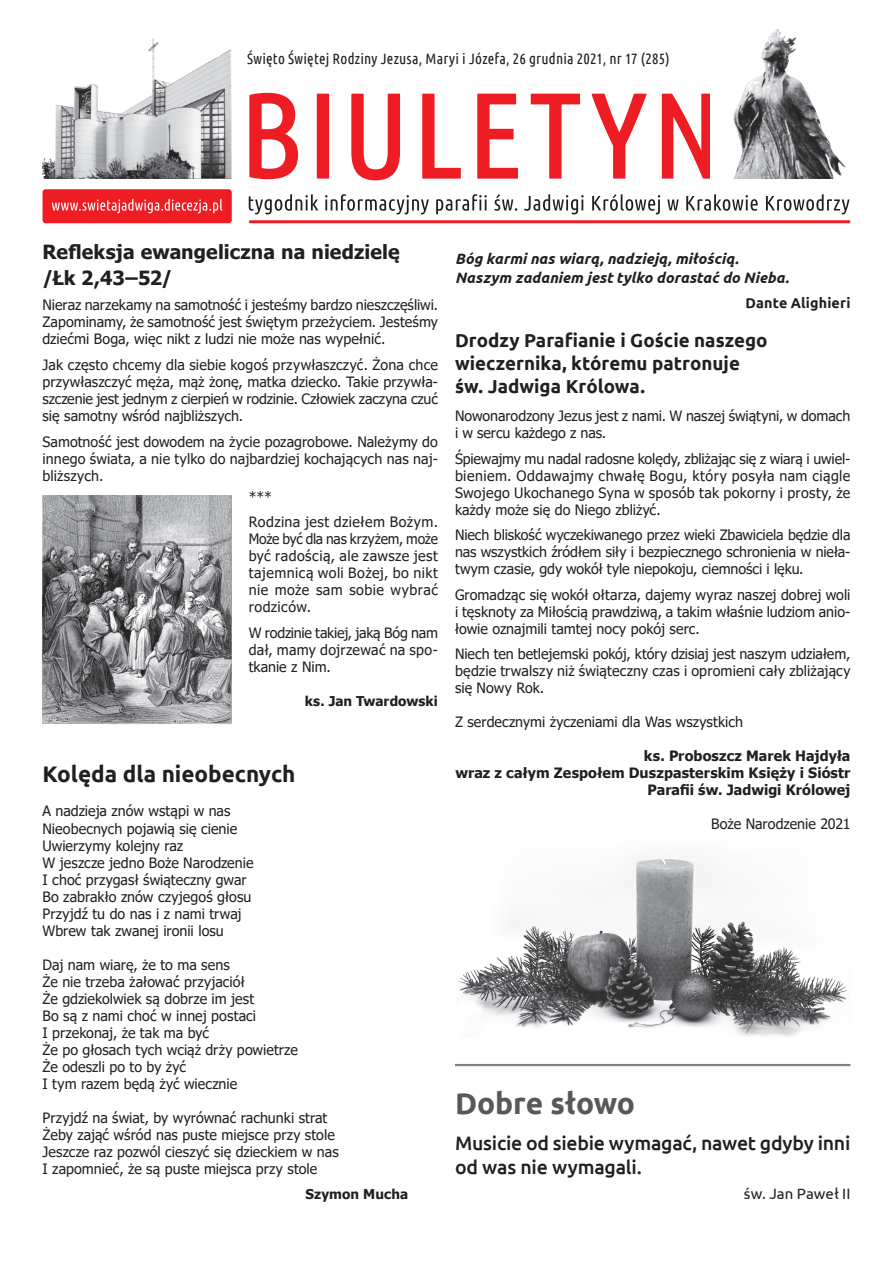
<style>
.page{position:relative;width:893px;height:1263px;background:#fff}
.page>*{position:absolute;margin:0;border:0;box-sizing:border-box;transform-origin:0 0}
.t1{font:700 30px "Ubuntu";letter-spacing:-.005em;color:#57585a}
.t2{font:700 22.5px "Ubuntu";color:#231f20}
.t3{font:500 19.5px/23.4px "Ubuntu";letter-spacing:-.015em;color:#231f20}
.t4{font:700 19.5px/25.5px "Tahoma";letter-spacing:.005em;color:#231f20}
.t5{font:700 18.75px/23.4px "Ubuntu";color:#231f20}
.t6{font:italic 700 15px/19.2px "Ubuntu";letter-spacing:.005em;color:#231f20}
.t7{font:15px "Ubuntu Condensed";letter-spacing:.015em;color:#231f20}
.t8{font:15px "Ubuntu";letter-spacing:.005em;color:#231f20}
.t9{font:14.25px/17px "Tahoma";letter-spacing:.005em;color:#231f20;text-align:justify}
.t10{font:700 14.25px/17px "Tahoma";letter-spacing:.01em;color:#231f20;text-align:right}
.t11{font:14.25px/25.5px "Tahoma";letter-spacing:.03em;color:#231f20}
.t12{font:700 14.25px "Ubuntu";letter-spacing:.01em;color:#231f20}
.t13{font:700 13.5px "Tahoma";letter-spacing:.005em;color:#231f20}
</style>
<div class="page">
<img style="left:458px;top:857px;width:390px;height:180px">
<svg style="left:249px;top:93px;width:461px;height:87px"></svg>
<hr style="left:250px;top:220px;width:599px;height:3px;background:#ee1d23">
<svg style="left:249px;top:194px;width:600px;height:20px"></svg>
<div style="left:43px;top:189px;width:189px;height:34px;background:#ee1d23;border-radius:3px"></div>
<svg style="left:52px;top:199px;width:170px;height:14px"></svg>
<img style="left:733px;top:30px;width:113px;height:149px">
<img style="left:43px;top:38px;width:189px;height:141px">
<img style="left:43px;top:495px;width:189px;height:230px">
<hr style="left:455px;top:1064px;width:395px;height:2px;background:#808285">
<p class="t7" style="left:247px;top:49px;width:424px">Święto Świętej Rodziny Jezusa, Maryi i Józefa, 26 grudnia 2021, nr 17 (285)</p>
<h3 class="t4" style="left:43px;top:240px;width:359px">Refleksja ewangeliczna na niedzielę /Łk 2,43–52/</h3>
<p class="t9" style="left:43px;top:298px;width:397px">Nieraz narzekamy na samotność i jesteśmy bardzo nieszczęśliwi.<br>Zapominamy, że samotność jest świętym przeżyciem. Jesteśmy dziećmi Boga, więc nikt z ludzi nie może nas wypełnić.</p>
<p class="t9" style="left:43px;top:357px;width:397px">Jak często chcemy dla siebie kogoś przywłaszczyć. Żona chce przywłaszczyć męża, mąż żonę, matka dziecko. Takie przywła&shy;szczenie jest jednym z cierpień w rodzinie. Człowiek zaczyna czuć się samotny wśród najbliższych.</p>
<p class="t9" style="left:43px;top:434px;width:397px">Samotność jest dowodem na życie pozagrobowe. Należymy do innego świata, a nie tylko do najbardziej kochających nas naj&shy;bliższych.</p>
<p class="t11" style="left:249px;top:485px;width:191px">***<br>Rodzina jest dziełem Bożym.</p>
<p class="t9" style="left:249px;top:531px;width:191px">Może być dla nas krzyżem, może być radością, ale zawsze jest tajemnicą woli Bożej, bo nikt nie może sam sobie wybrać rodziców.</p>
<p class="t9" style="left:249px;top:625px;width:191px">W rodzinie takiej, jaką Bóg nam dał, mamy dojrzewać na spo&shy;tkanie z Nim.</p>
<p class="t13" style="left:305px;top:691px;width:135px">ks. Jan Twardowski</p>
<h2 class="t2" style="left:43px;top:761px;width:254px">Kolęda dla nieobecnych</h2>
<p class="t9" style="left:43px;top:804px;width:213px;text-align:left">A nadzieja znów wstąpi w nas<br>Nieobecnych pojawią się cienie<br>Uwierzymy kolejny raz<br>W jeszcze jedno Boże Narodzenie<br>I choć przygasł świąteczny gwar<br>Bo zabrakło znów czyjegoś głosu<br>Przyjdź tu do nas i z nami trwaj<br>Wbrew tak zwanej ironii losu</p>
<p class="t9" style="left:43px;top:957px;width:257px;text-align:left">Daj nam wiarę, że to ma sens<br>Że nie trzeba żałować przyjaciół<br>Że gdziekolwiek są dobrze im jest<br>Bo są z nami choć w innej postaci<br>I przekonaj, że tak ma być<br>Że po głosach tych wciąż drży powietrze<br>Że odeszli po to by żyć<br>I tym razem będą żyć wiecznie</p>
<p class="t9" style="left:43px;top:1110px;width:298px;text-align:left">Przyjdź na świat, by wyrównać rachunki strat Żeby zająć wśród nas puste miejsce przy stole Jeszcze raz pozwól cieszyć się dzieckiem w nas I zapomnieć, że są puste miejsca przy stole</p>
<p class="t6" style="left:455px;top:248px;width:335px">Bóg karmi nas wiarą, nadzieją, miłością.<br>Naszym zadaniem jest tylko dorastać do Nieba.</p>
<p class="t12" style="left:745px;top:295px;width:106px">Dante Alighieri</p>
<h3 class="t5" style="left:455px;top:328px;width:314px">Drodzy Parafianie i Goście naszego wieczernika, któremu patronuje św. Jadwiga Królowa.</h3>
<p class="t9" style="left:455px;top:408px;width:397px">Nowonarodzony Jezus jest z nami. W naszej świątyni, w domach i w sercu każdego z nas.</p>
<p class="t9" style="left:455px;top:451px;width:397px">Śpiewajmy mu nadal radosne kolędy, zbliżając się z wiarą i uwiel&shy;bieniem. Oddawajmy chwałę Bogu, który posyła nam ciągle Swojego Ukochanego Syna w sposób tak pokorny i prosty, że każdy może się do Niego zbliżyć.</p>
<p class="t9" style="left:455px;top:527px;width:397px">Niech bliskość wyczekiwanego przez wieki Zbawiciela będzie dla nas wszystkich źródłem siły i bezpiecznego schronienia w nieła&shy;twym czasie, gdy wokół tyle niepokoju, ciemności i lęku.</p>
<p class="t9" style="left:455px;top:587px;width:397px">Gromadząc się wokół ołtarza, dajemy wyraz naszej dobrej woli i tęsknoty za Miłością prawdziwą, a takim właśnie ludziom anio&shy;łowie oznajmili tamtej nocy pokój serc.</p>
<p class="t9" style="left:455px;top:646px;width:397px">Niech ten betlejemski pokój, który dzisiaj jest naszym udziałem, będzie trwalszy niż świąteczny czas i opromieni cały zbliżający się Nowy Rok.</p>
<p class="t9" style="left:455px;top:714px;width:290px">Z serdecznymi życzeniami dla Was wszystkich</p>
<p class="t10" style="left:455px;top:748px;width:396px">ks. Proboszcz Marek Hajdyła<br>wraz z całym Zespołem Duszpasterskim Księży i Sióstr<br>Parafii św. Jadwigi Królowej</p>
<p class="t9" style="left:711px;top:816px;width:141px">Boże Narodzenie 2021</p>
<h1 class="t1" style="left:455px;top:1085px;width:182px">Dobre słowo</h1>
<h3 class="t3" style="left:455px;top:1131px;width:397px">Musicie od siebie wymagać, nawet gdyby inni od was nie wymagali.</h3>
<p class="t13" style="left:305px;top:1185px;width:104px">Szymon Mucha</p>
<p class="t8" style="left:744px;top:1185px;width:108px">św. Jan Paweł II</p>
</div>
